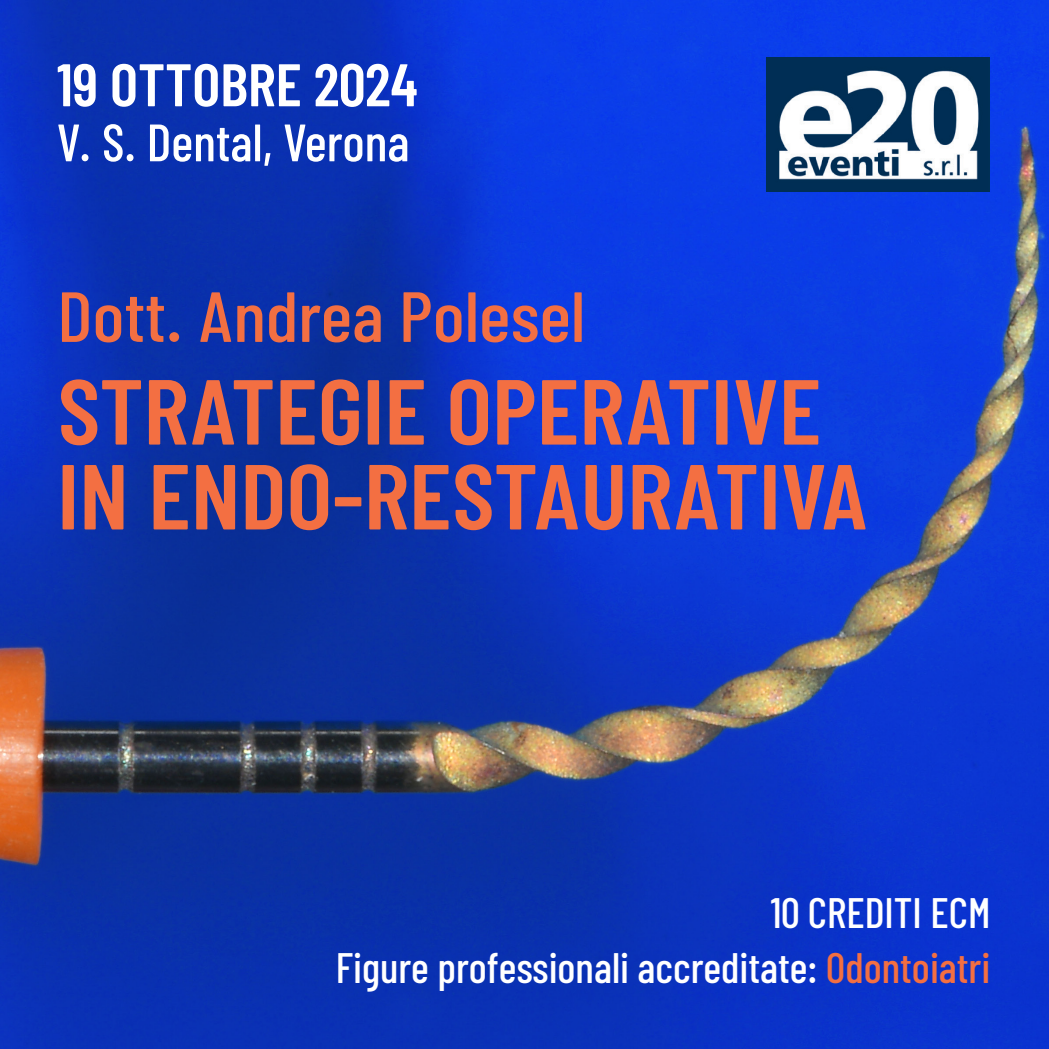
<style>
.page{position:relative;width:1049px;height:1049px;background:#fff}
.page>*{position:absolute;margin:0;border:0;box-sizing:border-box;transform-origin:0 0}
.t1{font:600 92px/84.8px "Barlow Condensed";color:#f36f42;scale:1.06 1}
.t2{font:500 70.75px "Barlow Condensed";color:#f36f42;scale:1.06 1}
.t3{font:600 60px "Barlow Condensed";color:#fff}
.t4{font:500 52.5px "Barlow Condensed";color:#fff}
.t5{font:500 42.5px "Barlow Condensed";color:#fff}
.s1{color:#f36f42}
</style>
<div class="page">
<img style="left:0;top:0;width:1049px;height:1049px">
<img style="left:766px;top:57px;width:223px;height:134px">
<p class="t3" style="left:57px;top:47px;width:362px">19 OTTOBRE 2024</p>
<p class="t4" style="left:57px;top:110px;width:354px">V. S. Dental, Verona</p>
<p class="t2" style="left:57px;top:272px;width:499px">Dott. Andrea Polesel</p>
<p class="t1" style="left:57px;top:367px;width:766px">STRATEGIE OPERATIVE<br>IN ENDO-RESTAURATIVA</p>
<p class="t5" style="left:770px;top:887px;width:222px">10 CREDITI ECM</p>
<p class="t5" style="left:336px;top:942px;width:656px">Figure professionali accreditate: <span class="s1">Odontoiatri</span></p>
</div>
